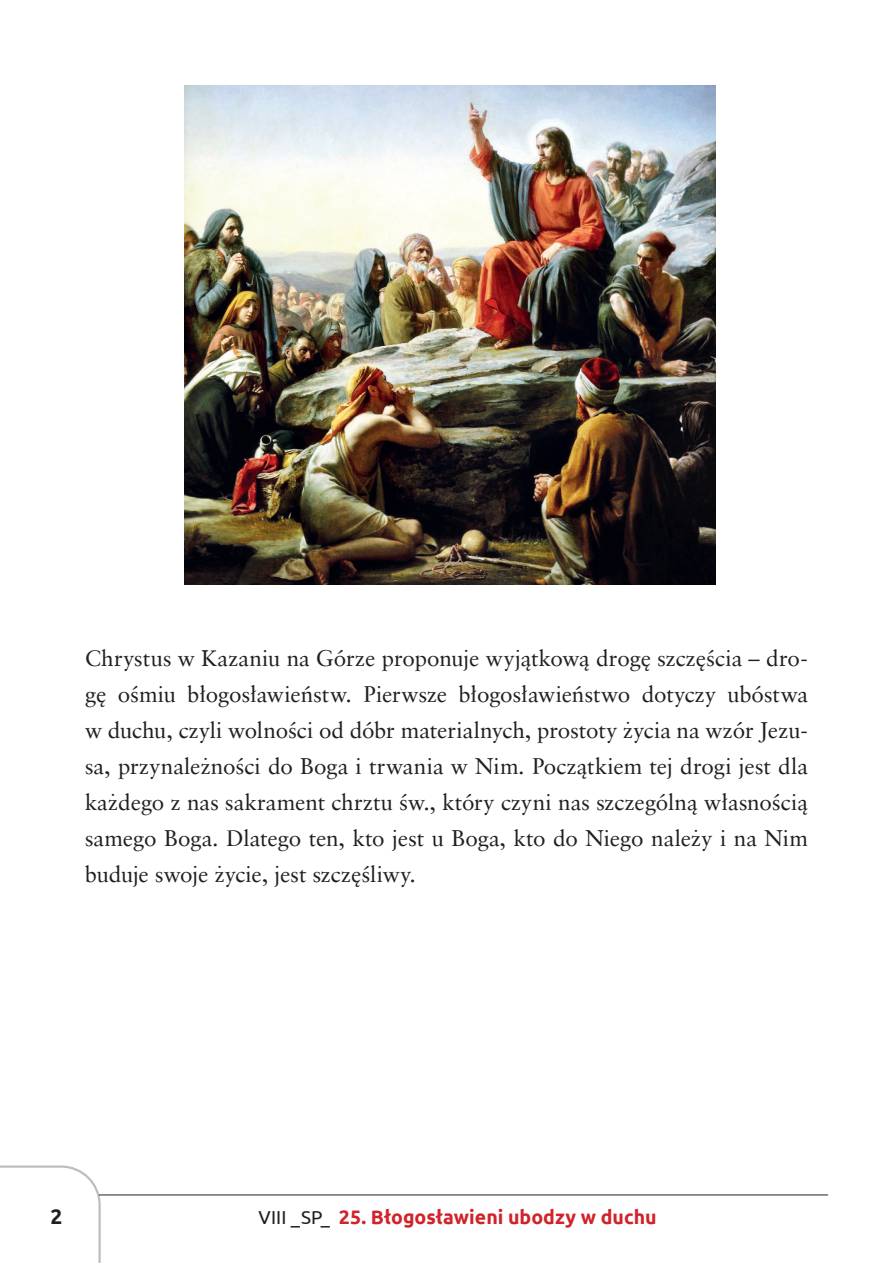
<style>
.page{position:relative;width:893px;height:1263px;background:#fff}
.page>*{position:absolute;margin:0;border:0;box-sizing:border-box;transform-origin:0 0}
.t1{font:22.5px/36px "Class Garmnd EU Normal";color:#231f20;text-align:justify}
.t2{font:700 21px "Ubuntu";color:#231f20}
.t3{font:700 19.5px "Ubuntu";color:#d1232a}
.s1{font-weight:400;font-size:18.75px;color:#231f20}
</style>
<div class="page">
<svg style="left:0;top:1165px;width:101px;height:98px"></svg>
<hr style="left:99px;top:1195px;width:729px;height:1px;background:#231f20">
<img style="left:185px;top:85px;width:530px;height:499px">
<p class="t1" style="left:85px;top:641px;width:724px">Chrystus w Kazaniu na Górze proponuje wyjątkową drogę szczęścia – dro&shy;gę ośmiu błogosławieństw. Pierwsze błogosławieństwo dotyczy ubóstwa w duchu, czyli wolności od dóbr materialnych, prostoty życia na wzór Jezu&shy;sa, przynależności do Boga i trwania w Nim. Początkiem tej drogi jest dla każdego z nas sakrament chrztu św., który czyni nas szczególną własnością samego Boga. Dlatego ten, kto jest u Boga, kto do Niego należy i na Nim buduje swoje życie, jest szczęśliwy.</p>
<p class="t2" style="left:50px;top:1204px;width:13px">2</p>
<p class="t3" style="left:259px;top:1205px;width:400px"><span class="s1">VIII _SP_</span> 25. Błogosławieni ubodzy w duchu</p>
</div>
